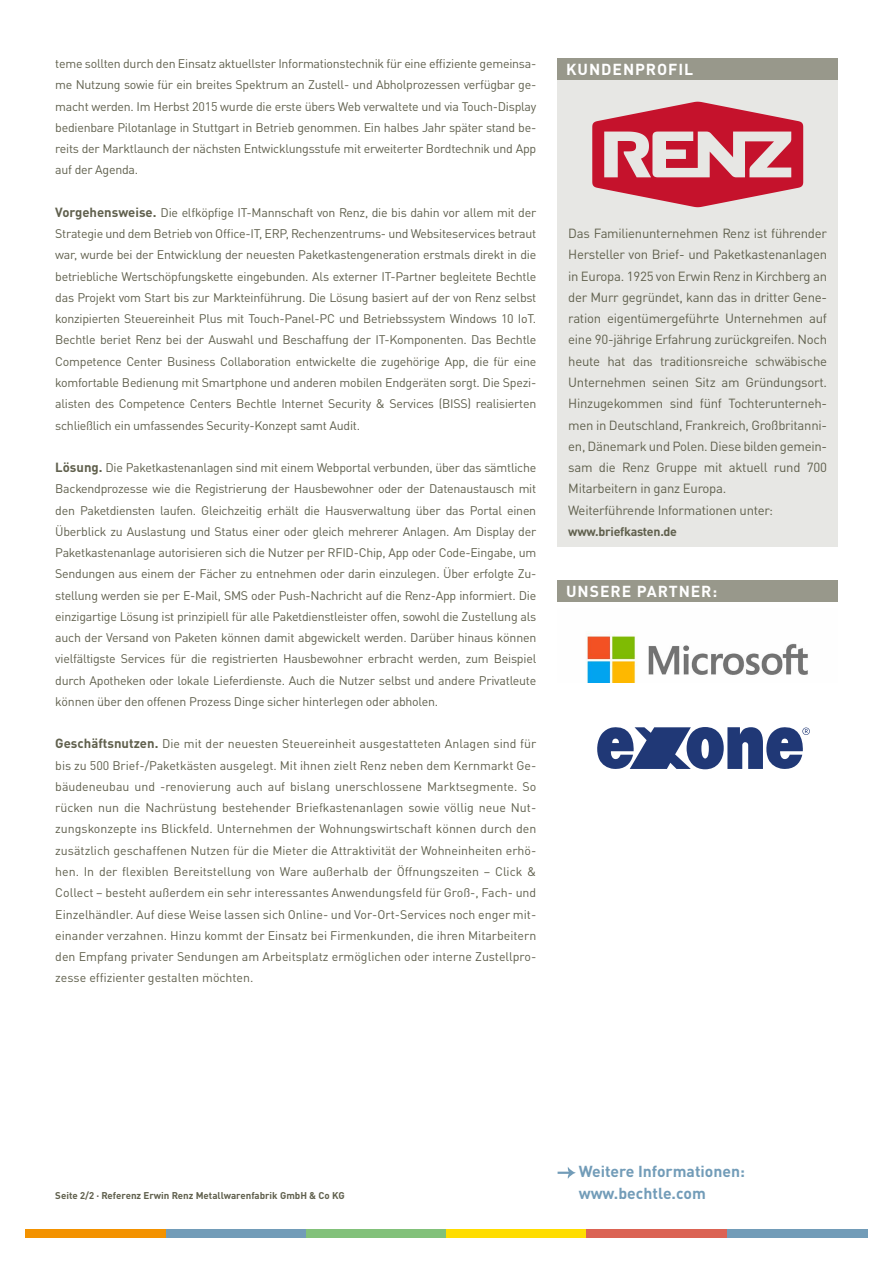
<style>
.page{position:relative;width:893px;height:1263px;background:#fff}
.page>*{position:absolute;margin:0;border:0;box-sizing:border-box;transform-origin:0 0}
.t1{font:700 15.75px/21.3px "Bechtle DIN";color:#729cb8}
.t2{font:700 15.75px "Bechtle DIN";letter-spacing:.06em;color:#fff}
.t3{font:13.2px/21.3px "Bechtle DIN";letter-spacing:-.02em;color:#60604d}
.t4{font:12.3px/21.3px "Bechtle DIN";letter-spacing:-.02em;color:#60604d;text-align:justify}
.t5{font:700 12.3px "Bechtle DIN";letter-spacing:-.02em;color:#60604d}
.t6{font:700 9.75px "Bechtle DIN";color:#60604d}
.s1{font-weight:700;font-size:13.2px}
</style>
<div class="page">
<div style="left:26px;top:1229px;width:140px;height:8px;background:#f39200"></div>
<div style="left:166px;top:1229px;width:140px;height:8px;background:#729cb8"></div>
<div style="left:727px;top:1229px;width:140px;height:8px;background:#729cb8"></div>
<div style="left:306px;top:1229px;width:140px;height:8px;background:#82c17a"></div>
<div style="left:446px;top:1229px;width:141px;height:8px;background:#fd0"></div>
<div style="left:587px;top:1229px;width:140px;height:8px;background:#db6354"></div>
<svg style="left:558px;top:1167px;width:18px;height:12px"></svg>
<div style="left:558px;top:80px;width:280px;height:466px;background:#e7e7e4"></div>
<div style="left:558px;top:59px;width:280px;height:21px;background:#98988b"></div>
<div style="left:558px;top:580px;width:280px;height:22px;background:#98988b"></div>
<img style="left:586px;top:633px;width:222px;height:49px">
<svg style="left:592px;top:102px;width:211px;height:105px"></svg>
<svg style="left:597px;top:727px;width:213px;height:42px"></svg>
<p class="t4" style="left:55px;top:52px;width:483px">teme sollten durch den Einsatz aktuellster Informationstechnik für eine effiziente gemeinsa&shy;me Nutzung sowie für ein breites Spektrum an Zustell- und Abholprozessen verfügbar ge&shy;macht werden. Im Herbst 2015 wurde die erste übers Web verwaltete und via Touch-Display bedienbare Pilotanlage in Stuttgart in Betrieb genommen. Ein halbes Jahr später stand be&shy;reits der Marktlaunch der nächsten Entwicklungsstufe mit erweiterter Bordtechnik und App auf der Agenda.</p>
<p class="t4" style="left:55px;top:201px;width:483px"><span class="s1">Vorgehensweise.</span> Die elfköpfige IT-Mannschaft von Renz, die bis dahin vor allem mit der Strategie und dem Betrieb von Office-IT, ERP, Rechenzentrums- und Websiteservices betraut war, wurde bei der Entwicklung der neuesten Paketkastengeneration erstmals direkt in die betriebliche Wertschöpfungskette eingebunden. Als externer IT-Partner begleitete Bechtle das Projekt vom Start bis zur Markteinführung. Die Lösung basiert auf der von Renz selbst konzipierten Steuereinheit Plus mit Touch-Panel-PC und Betriebssystem Windows 10 IoT.<br>Bechtle beriet Renz bei der Auswahl und Beschaffung der IT-Komponenten. Das Bechtle Competence Center Business Collaboration entwickelte die zugehörige App, die für eine komfortable Bedienung mit Smartphone und anderen mobilen Endgeräten sorgt. Die Spezi&shy;alisten des Competence Centers Bechtle Internet Security &amp; Services (BISS) realisierten schließlich ein umfassendes Security-Konzept samt Audit.</p>
<p class="t4" style="left:55px;top:456px;width:483px"><span class="s1">Lösung.</span> Die Paketkastenanlagen sind mit einem Webportal verbunden, über das sämtliche Backendprozesse wie die Registrierung der Hausbewohner oder der Datenaustausch mit den Paketdiensten laufen. Gleichzeitig erhält die Hausverwaltung über das Portal einen Überblick zu Auslastung und Status einer oder gleich mehrerer Anlagen. Am Display der Paketkastenanlage autorisieren sich die Nutzer per RFID-Chip, App oder Code-Eingabe, um Sendungen aus einem der Fächer zu entnehmen oder darin einzulegen. Über erfolgte Zu&shy;stellung werden sie per E-Mail, SMS oder Push-Nachricht auf die Renz-App informiert. Die einzigartige Lösung ist prinzipiell für alle Paketdienstleister offen, sowohl die Zustellung als auch der Versand von Paketen können damit abgewickelt werden. Darüber hinaus können vielfältigste Services für die registrierten Hausbewohner erbracht werden, zum Beispiel durch Apotheken oder lokale Lieferdienste. Auch die Nutzer selbst und andere Privatleute können über den offenen Prozess Dinge sicher hinterlegen oder abholen.</p>
<p class="t4" style="left:55px;top:732px;width:483px"><span class="s1">Geschäftsnutzen.</span> Die mit der neuesten Steuereinheit ausgestatteten Anlagen sind für bis zu 500 Brief-/Paketkästen ausgelegt. Mit ihnen zielt Renz neben dem Kernmarkt Ge&shy;bäudeneubau und -renovierung auch auf bislang unerschlossene Marktsegmente. So rücken nun die Nachrüstung bestehender Briefkastenanlagen sowie völlig neue Nut&shy;zungskonzepte ins Blickfeld. Unternehmen der Wohnungswirtschaft können durch den zusätzlich geschaffenen Nutzen für die Mieter die Attraktivität der Wohneinheiten erhö&shy;hen. In der flexiblen Bereitstellung von Ware außerhalb der Öffnungszeiten – Click &amp; Collect – besteht außerdem ein sehr interessantes Anwendungsfeld für Groß-, Fach- und Einzelhändler. Auf diese Weise lassen sich Online- und Vor-Ort-Services noch enger mit&shy;einander verzahnen. Hinzu kommt der Einsatz bei Firmenkunden, die ihren Mitarbeitern den Empfang privater Sendungen am Arbeitsplatz ermöglichen oder interne Zustellpro&shy;zesse effizienter gestalten möchten.</p>
<p class="t2" style="left:566px;top:57px;width:129px">KUNDENPROFIL</p>
<p class="t3" style="left:568px;top:221px;width:260px">Das Familienunternehmen Renz ist führender Hersteller von Brief- und Paketkastenanlagen in Europa. 1925 von Erwin Renz in Kirchberg an der Murr gegründet, kann das in dritter Gene&shy;ration eigentümergeführte Unternehmen auf eine 90-jährige Erfahrung zurückgreifen. Noch heute hat das traditionsreiche schwäbische Unternehmen seinen Sitz am Gründungsort.<br>Hinzugekommen sind fünf Tochterunterneh&shy;men in Deutschland, Frankreich, Großbritanni&shy;en, Dänemark und Polen. Diese bilden gemein&shy;sam die Renz Gruppe mit aktuell rund 700<br>Mitarbeitern in ganz Europa.<br>Weiterführende Informationen unter:</p>
<p class="t5" style="left:568px;top:521px;width:110px">www.briefkasten.de</p>
<p class="t2" style="left:566px;top:578px;width:153px">UNSERE PARTNER:</p>
<p class="t6" style="left:55px;top:1187px;width:291px">Seite 2/2 · Referenz Erwin Renz Metallwarenfabrik GmbH &amp; Co KG</p>
<p class="t1" style="left:579px;top:1159px;width:168px">Weitere Informationen: www.bechtle.com</p>
</div>
